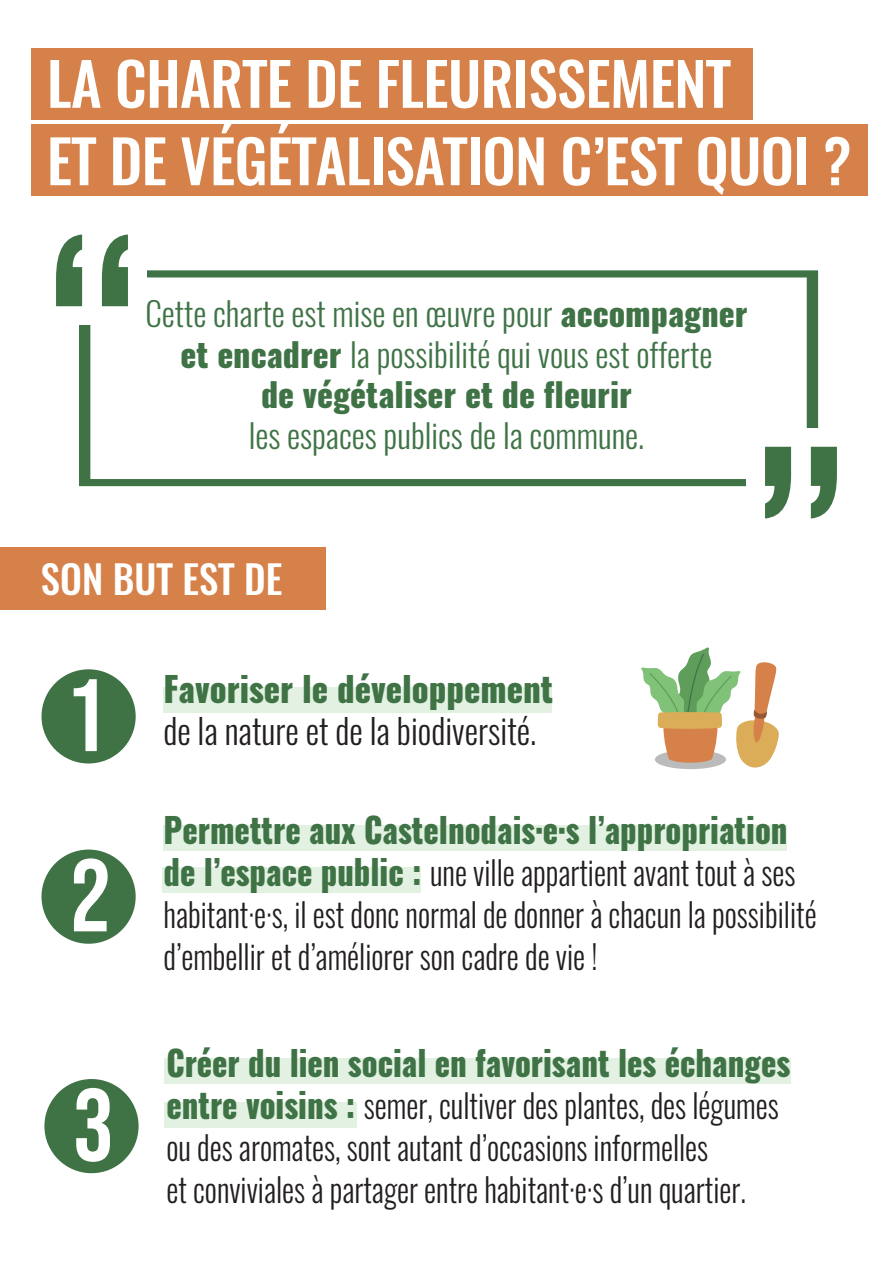
<style>
.page{position:relative;width:893px;height:1263px;background:#fff}
.page>*{position:absolute;margin:0;border:0;box-sizing:border-box;transform-origin:0 0}
.t1{font:102.75px/180.1px "Bebas Neue";color:#fff}
.t2{font:500 59.1px/77.4px "Oswald";letter-spacing:-.01em;color:#fff}
.t3{font:500 39px "Oswald";color:#fff}
.t4{font:800 34.5px "Oswald";color:#3f7346;scale:.92 1}
.t5{font:300 34.5px "Oswald";color:#231f20}
.t6{font:800 34.5px "Oswald";color:#3f7346}
.t7{font:300 33px/42px "Oswald";color:#231f20;scale:.92 1}
.t8{font:300 33px/40.5px "Oswald";color:#3f7346;text-align:center}
.s1{font-weight:800}
.s2{font-weight:800;font-size:34.5px;color:#3f7346}
</style>
<div class="page">
<div style="left:164px;top:1102px;width:193px;height:25px;background:#e2f1e1"></div>
<div style="left:164px;top:1059px;width:627px;height:25px;background:#e2f1e1"></div>
<div style="left:163px;top:868px;width:258px;height:25px;background:#e2f1e1"></div>
<div style="left:163px;top:826px;width:623px;height:25px;background:#e2f1e1"></div>
<div style="left:163px;top:687px;width:389px;height:25px;background:#e2f1e1"></div>
<div style="left:0;top:547px;width:326px;height:62px;background:#d68149"></div>
<svg style="left:655px;top:750px;width:71px;height:19px"></svg>
<svg style="left:641px;top:647px;width:138px;height:121px"></svg>
<div style="left:31px;top:124px;width:837px;height:72px;background:#d68149"></div>
<div style="left:31px;top:48px;width:722px;height:72px;background:#d68149"></div>
<svg style="left:79px;top:270px;width:739px;height:216px"></svg>
<div style="left:747px;top:429px;width:108px;height:108px;background:#fff"></div>
<svg style="left:765px;top:447px;width:26px;height:71px"></svg>
<svg style="left:811px;top:447px;width:26px;height:71px"></svg>
<div style="left:38px;top:216px;width:108px;height:108px;background:#fff"></div>
<svg style="left:102px;top:234px;width:26px;height:72px"></svg>
<svg style="left:56px;top:234px;width:26px;height:72px"></svg>
<div style="left:42px;top:669px;width:94px;height:94px;background:#3f7346;border-radius:50%"></div>
<div style="left:42px;top:849px;width:94px;height:95px;background:#3f7346;border-radius:50%"></div>
<div style="left:44px;top:1079px;width:95px;height:94px;background:#3f7346;border-radius:50%"></div>
<h2 class="t2" style="left:47px;top:46px;width:806px">LA CHARTE DE FLEURISSEMENT<br>ET DE VÉGÉTALISATION C’EST QUOI ?</h2>
<p class="t8" style="left:145px;top:294px;width:604px">Cette charte est mise en œuvre pour <span class="s1">accompagner et encadrer</span> la possibilité qui vous est offerte<br><span class="s1">de végétaliser et de fleurir</span></p>
<p class="t8" style="left:249px;top:415px;width:397px">les espaces publics de la commune.</p>
<p class="t3" style="left:41px;top:552px;width:243px">SON BUT EST DE</p>
<h1 class="t1" style="left:65px;top:624px;width:47px">1<br>2</h1>
<h1 class="t1" style="left:73px;top:1034px;width:43px">3</h1>
<p class="t6" style="left:163px;top:665px;width:391px">Favoriser le développement</p>
<p class="t5" style="left:163px;top:708px;width:374px">de la nature et de la biodiversité.</p>
<p class="t4" style="left:164px;top:806px;width:680px">Permettre aux Castelnodais·e·s l’appropriation</p>
<p class="t7" style="left:164px;top:852px;width:711px"><span class="s2">de l’espace public :</span> une ville appartient avant tout à ses habitant·e·s, il est donc normal de donner à chacun la possibilité d’embellir et d’améliorer son cadre de vie !</p>
<p class="t4" style="left:166px;top:1038px;width:680px">Créer du lien social en favorisant les échanges</p>
<p class="t7" style="left:166px;top:1084px;width:667px"><span class="s2">entre voisins :</span> semer, cultiver des plantes, des légumes ou des aromates, sont autant d’occasions informelles<br>et conviviales à partager entre habitant·e·s d’un quartier.</p>
</div>
